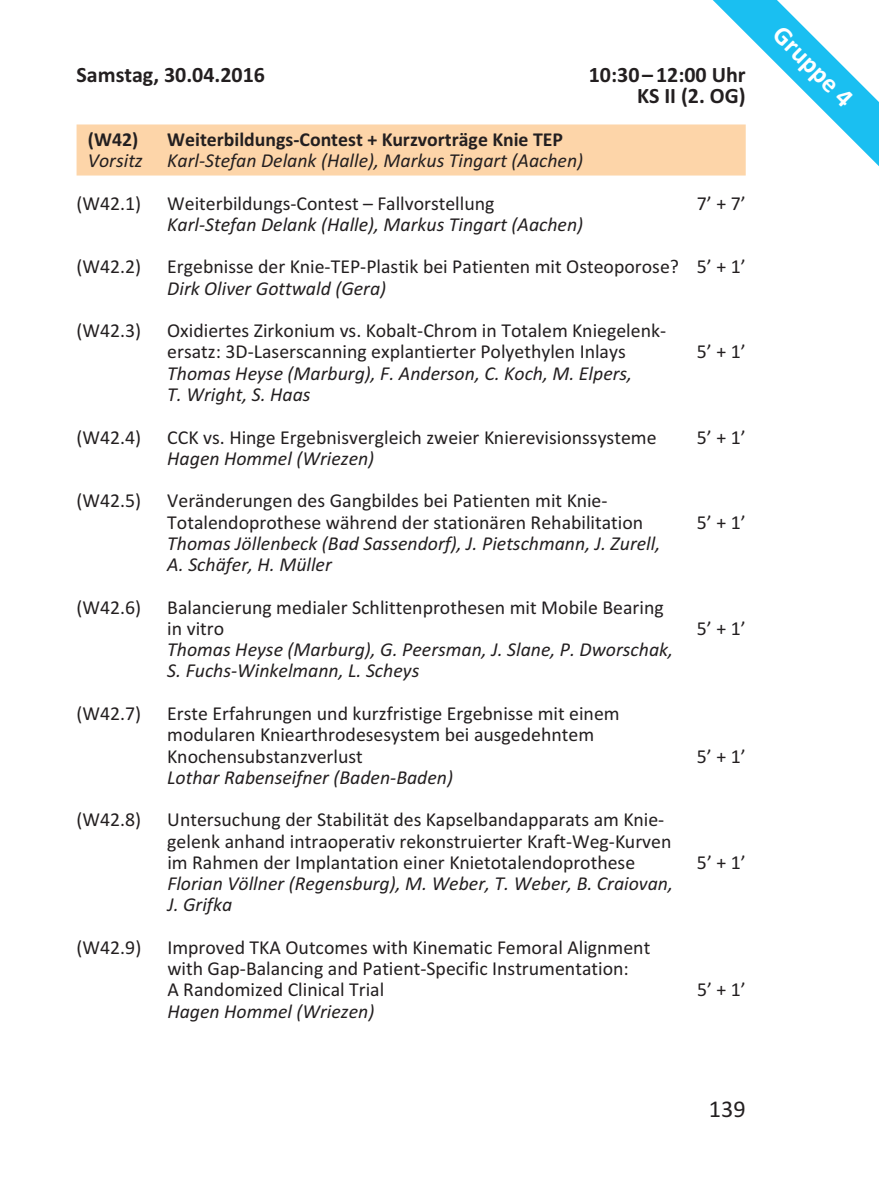
<style>
.page{position:relative;width:879px;height:1191px;background:#fff}
.page>*{position:absolute;margin:0;border:0;box-sizing:border-box;transform-origin:0 0}
.t1{font:700 26.4px "Calibri";color:#fff}
.t2{font:24.2px "Calibri";color:#231f20}
.t3{font:700 22px/21.2px "Calibri";color:#231f20;text-align:right}
.t4{font:19.8px/21.2px "Calibri";color:#231f20}
.t5{font:italic 19.8px/21.2px "Calibri";color:#231f20}
.t6{font:700 19.8px "Calibri";color:#231f20}
</style>
<div class="page">
<div style="left:77px;top:124px;width:669px;height:51px;background:#fdd5a9"></div>
<svg style="left:696px;top:0;width:183px;height:176px"></svg>
<p class="t3" style="left:77px;top:64px;width:190px">Samstag, 30.04.2016</p>
<p class="t3" style="left:589px;top:64px;width:158px">10:30– 12:00 Uhr<br>KS II (2. OG)</p>
<p class="t6" style="left:88px;top:127px;width:52px">(W42)</p>
<p class="t6" style="left:167px;top:127px;width:397px">Weiterbildungs-Contest + Kurzvorträge Knie TEP</p>
<p class="t5" style="left:88px;top:150px;width:497px">Vorsitz Karl-Stefan Delank (Halle), Markus Tingart (Aachen)</p>
<p class="t4" style="left:77px;top:192px;width:66px">(W42.1)</p>
<p class="t4" style="left:167px;top:192px;width:329px">Weiterbildungs-Contest – Fallvorstellung</p>
<p class="t4" style="left:697px;top:192px;width:50px">7’ + 7’</p>
<p class="t5" style="left:167px;top:213px;width:417px">Karl-Stefan Delank (Halle), Markus Tingart (Aachen)</p>
<p class="t4" style="left:77px;top:256px;width:66px">(W42.2)</p>
<p class="t4" style="left:167px;top:256px;width:580px">Ergebnisse der Knie-TEP-Plastik bei Patienten mit Osteoporose? 5’ + 1’</p>
<p class="t5" style="left:167px;top:277px;width:220px">Dirk Oliver Gottwald (Gera)</p>
<p class="t4" style="left:77px;top:320px;width:66px">(W42.3)</p>
<p class="t4" style="left:167px;top:320px;width:500px">Oxidiertes Zirkonium vs. Kobalt-Chrom in Totalem Kniegelenk&shy;ersatz: 3D-Laserscanning explantierter Polyethylen Inlays</p>
<p class="t4" style="left:697px;top:341px;width:50px">5’ + 1’</p>
<p class="t5" style="left:167px;top:362px;width:466px">Thomas Heyse (Marburg), F. Anderson, C. Koch, M. Elpers,<br>T. Wright, S. Haas</p>
<p class="t4" style="left:77px;top:426px;width:66px">(W42.4)</p>
<p class="t4" style="left:167px;top:426px;width:491px">CCK vs. Hinge Ergebnisvergleich zweier Knierevisionssysteme</p>
<p class="t4" style="left:697px;top:426px;width:50px">5’ + 1’</p>
<p class="t5" style="left:167px;top:447px;width:208px">Hagen Hommel (Wriezen)</p>
<p class="t4" style="left:77px;top:490px;width:66px">(W42.5)</p>
<p class="t4" style="left:167px;top:490px;width:477px">Veränderungen des Gangbildes bei Patienten mit Knie-<br>Totalendoprothese während der stationären Rehabilitation</p>
<p class="t4" style="left:697px;top:511px;width:50px">5’ + 1’</p>
<p class="t5" style="left:167px;top:532px;width:494px">Thomas Jöllenbeck (Bad Sassendorf), J. Pietschmann, J. Zurell,<br>A. Schäfer, H. Müller</p>
<p class="t4" style="left:77px;top:596px;width:66px">(W42.6)</p>
<p class="t4" style="left:167px;top:596px;width:498px">Balancierung medialer Schlittenprothesen mit Mobile Bearing in vitro</p>
<p class="t5" style="left:167px;top:639px;width:507px">Thomas Heyse (Marburg), G. Peersman, J. Slane, P. Dworschak,<br>S. Fuchs-Winkelmann, L. Scheys</p>
<p class="t4" style="left:77px;top:702px;width:66px">(W42.7)</p>
<p class="t4" style="left:167px;top:702px;width:454px">Erste Erfahrungen und kurzfristige Ergebnisse mit einem modularen Kniearthrodesesystem bei ausgedehntem<br>Knochensubstanzverlust</p>
<p class="t5" style="left:167px;top:766px;width:287px">Lothar Rabenseifner (Baden-Baden)</p>
<p class="t4" style="left:77px;top:809px;width:66px">(W42.8)</p>
<p class="t4" style="left:167px;top:809px;width:506px">Untersuchung der Stabilität des Kapselbandapparats am Knie&shy;gelenk anhand intraoperativ rekonstruierter Kraft-Weg-Kurven im Rahmen der Implantation einer Knietotalendoprothese</p>
<p class="t5" style="left:167px;top:872px;width:507px">Florian Völlner (Regensburg), M. Weber, T. Weber, B. Craiovan,<br>J. Grifka</p>
<p class="t4" style="left:77px;top:936px;width:66px">(W42.9)</p>
<p class="t4" style="left:167px;top:936px;width:484px">Improved TKA Outcomes with Kinematic Femoral Alignment with Gap-Balancing and Patient-Specific Instrumentation:<br>A Randomized Clinical Trial</p>
<p class="t5" style="left:167px;top:1000px;width:208px">Hagen Hommel (Wriezen)</p>
<p class="t4" style="left:697px;top:617px;width:50px">5’ + 1’</p>
<p class="t4" style="left:697px;top:745px;width:50px">5’ + 1’</p>
<p class="t4" style="left:697px;top:851px;width:50px">5’ + 1’</p>
<p class="t4" style="left:697px;top:979px;width:50px">5’ + 1’</p>
<h1 class="t1" style="left:788px;top:19px;width:103px;rotate:45deg">Gruppe 4</h1>
<p class="t2" style="left:709px;top:1094px;width:38px">139</p>
</div>
